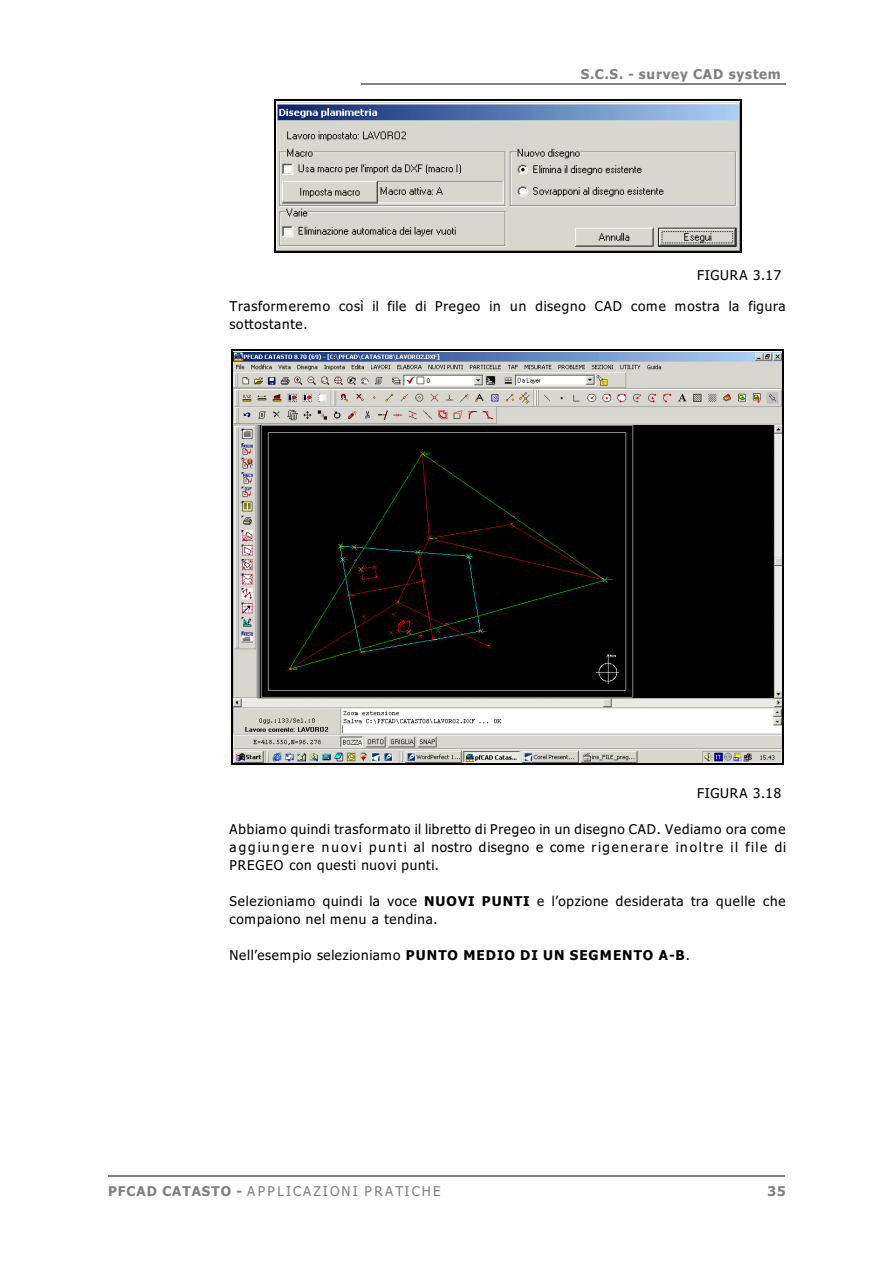
<style>
.page{position:relative;width:894px;height:1263px;background:#fff}
.page>*{position:absolute;margin:0;border:0;box-sizing:border-box;transform-origin:0 0}
.t1{font:13.5px/18px "Tahoma";letter-spacing:.055em;color:#000}
.t2{font:italic 13.5px "Tahoma";letter-spacing:.165em;color:#808080}
.t3{font:700 13.5px "Tahoma";letter-spacing:.06em;color:#808080}
.s1{font-style:italic}
.s2{font-weight:700}
.s3{font-weight:700;font-style:normal}
</style>
<div class="page">
<hr style="left:361px;top:83px;width:425px;height:1px;background:#808080">
<hr style="left:108px;top:1175px;width:676px;height:1px;background:#808080">
<img style="left:276px;top:103px;width:464px;height:148px">
<hr style="left:274px;top:99px;width:1px;height:153px;background:#000">
<hr style="left:740px;top:99px;width:2px;height:153px;background:#000">
<hr style="left:274px;top:99px;width:467px;height:1px;background:#000">
<hr style="left:274px;top:251px;width:467px;height:1px;background:#000">
<img style="left:233px;top:352px;width:549px;height:411px">
<hr style="left:232px;top:350px;width:1px;height:414px;background:#000">
<hr style="left:783px;top:350px;width:1px;height:414px;background:#000">
<hr style="left:232px;top:350px;width:552px;height:1px;background:#000">
<hr style="left:232px;top:763px;width:552px;height:1px;background:#000">
<p class="t3" style="left:581px;top:69px;width:201px">S.C.S. - survey CAD system</p>
<p class="t1" style="left:697px;top:267px;width:86px">FIGURA 3.17</p>
<p class="t1" style="left:230px;top:298px;width:558px">Trasformeremo così il file di Pregeo in un disegno CAD come mostra la figura sottostante.</p>
<p class="t1" style="left:697px;top:785px;width:86px">FIGURA 3.18</p>
<p class="t1" style="left:230px;top:821px;width:558px;text-align:justify">Abbiamo quindi trasformato il libretto di Pregeo in un disegno CAD. Vediamo ora come <span class="s1">aggiungere nuovi punti</span> al nostro disegno e come <span class="s1">rigenerare inoltre il file</span> di PREGEO con questi nuovi punti.</p>
<p class="t1" style="left:230px;top:893px;width:558px">Selezioniamo quindi la voce <span class="s2">NUOVI PUNTI</span> e l’opzione desiderata tra quelle che compaiono nel menu a tendina.</p>
<p class="t1" style="left:230px;top:947px;width:462px">Nell’esempio selezioniamo <span class="s2">PUNTO MEDIO DI UN SEGMENTO A-B</span>.</p>
<p class="t2" style="left:108px;top:1186px;width:334px"><span class="s3">PFCAD CATASTO -</span> APPLICAZIONI PRATICHE</p>
<p class="t3" style="left:767px;top:1186px;width:20px">35</p>
</div>
